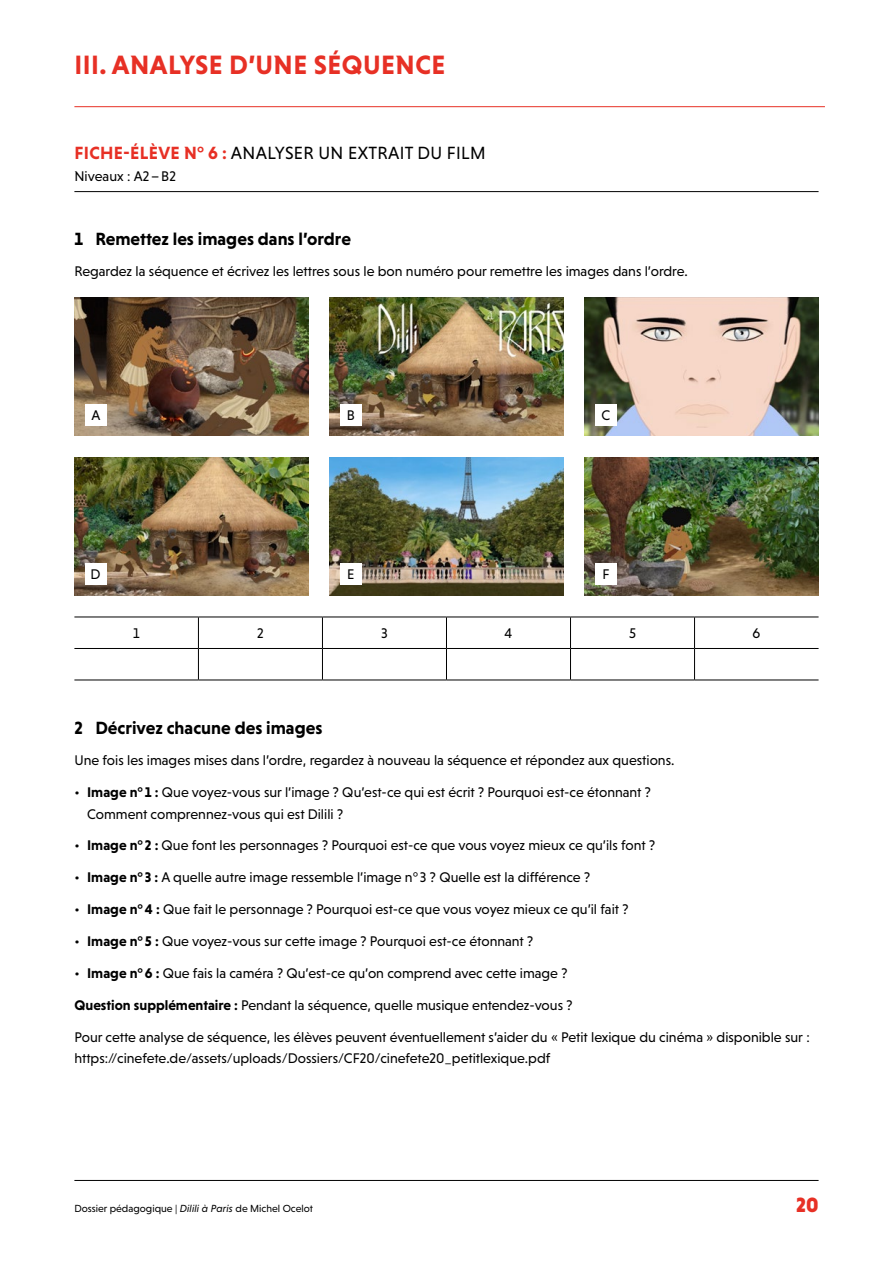
<style>
.page{position:relative;width:893px;height:1263px;background:#fff}
.page>*{position:absolute;margin:0;border:0;box-sizing:border-box;transform-origin:0 0}
.t1{font:700 27px "Niveau Grotesk";letter-spacing:.015em;color:#e73025}
.t2{font:900 21px "Niveau Grotesk";color:#e73025}
.t3{font:700 18px "Niveau Grotesk";color:#000}
.t4{font:18px "Niveau Grotesk";letter-spacing:.015em;color:#000}
.t5{font:14.25px/21.3px "Niveau Grotesk";color:#000}
.t6{font:10.5px "Niveau Grotesk";color:#000}
.s1{font-weight:700;color:#e73025}
.s2{font-weight:700}
.s3{font-style:italic}
</style>
<div class="page">
<hr style="left:74px;top:1180px;width:745px;height:1px;background:#000">
<hr style="left:74px;top:191px;width:745px;height:1px;background:#000">
<hr style="left:74px;top:106px;width:751px;height:1px;background:#e73025">
<img style="left:74px;top:298px;width:234px;height:138px">
<img style="left:74px;top:457px;width:234px;height:138px">
<img style="left:330px;top:298px;width:233px;height:138px">
<img style="left:330px;top:457px;width:233px;height:138px">
<img style="left:585px;top:298px;width:234px;height:138px">
<img style="left:585px;top:457px;width:234px;height:138px">
<div style="left:85px;top:404px;width:21px;height:21px;background:#fff"></div>
<div style="left:595px;top:404px;width:22px;height:21px;background:#fff"></div>
<div style="left:340px;top:563px;width:21px;height:22px;background:#fff"></div>
<div style="left:340px;top:404px;width:21px;height:21px;background:#fff"></div>
<div style="left:85px;top:563px;width:21px;height:22px;background:#fff"></div>
<div style="left:595px;top:563px;width:22px;height:22px;background:#fff"></div>
<hr style="left:74px;top:617px;width:124px;height:1px;background:#000">
<hr style="left:198px;top:617px;width:124px;height:1px;background:#000">
<hr style="left:198px;top:617px;width:1px;height:31px;background:#000">
<hr style="left:322px;top:617px;width:124px;height:1px;background:#000">
<hr style="left:322px;top:617px;width:1px;height:31px;background:#000">
<hr style="left:446px;top:617px;width:124px;height:1px;background:#000">
<hr style="left:446px;top:617px;width:1px;height:31px;background:#000">
<hr style="left:570px;top:617px;width:124px;height:1px;background:#000">
<hr style="left:570px;top:617px;width:1px;height:31px;background:#000">
<hr style="left:694px;top:617px;width:125px;height:1px;background:#000">
<hr style="left:694px;top:617px;width:1px;height:31px;background:#000">
<hr style="left:74px;top:648px;width:124px;height:1px;background:#000">
<hr style="left:198px;top:648px;width:124px;height:1px;background:#000">
<hr style="left:198px;top:649px;width:1px;height:31px;background:#000">
<hr style="left:322px;top:648px;width:124px;height:1px;background:#000">
<hr style="left:322px;top:649px;width:1px;height:31px;background:#000">
<hr style="left:446px;top:648px;width:124px;height:1px;background:#000">
<hr style="left:446px;top:649px;width:1px;height:31px;background:#000">
<hr style="left:570px;top:648px;width:124px;height:1px;background:#000">
<hr style="left:570px;top:649px;width:1px;height:31px;background:#000">
<hr style="left:694px;top:648px;width:125px;height:1px;background:#000">
<hr style="left:694px;top:649px;width:1px;height:31px;background:#000">
<hr style="left:74px;top:680px;width:124px;height:1px;background:#000">
<hr style="left:198px;top:680px;width:124px;height:1px;background:#000">
<hr style="left:322px;top:680px;width:124px;height:1px;background:#000">
<hr style="left:446px;top:680px;width:124px;height:1px;background:#000">
<hr style="left:570px;top:680px;width:124px;height:1px;background:#000">
<hr style="left:694px;top:680px;width:125px;height:1px;background:#000">
<h1 class="t1" style="left:75px;top:50px;width:372px">III. ANALYSE D’UNE SÉQUENCE</h1>
<p class="t4" style="left:75px;top:143px;width:413px"><span class="s1">FICHE-ÉLÈVE N° 6 :</span> ANALYSER UN EXTRAIT DU FILM</p>
<p class="t5" style="left:74px;top:165px;width:103px">Niveaux : A2–B2</p>
<p class="t3" style="left:74px;top:228px;width:278px">1 Remettez les images dans l’ordre</p>
<p class="t5" style="left:74px;top:261px;width:615px">Regardez la séquence et écrivez les lettres sous le bon numéro pour remettre les images dans l’ordre.</p>
<p class="t5" style="left:91px;top:404px;width:10px">A</p>
<p class="t5" style="left:602px;top:404px;width:10px">C</p>
<p class="t5" style="left:347px;top:404px;width:9px">B</p>
<p class="t5" style="left:91px;top:564px;width:12px">D</p>
<p class="t5" style="left:602px;top:564px;width:9px">F</p>
<p class="t5" style="left:347px;top:564px;width:9px">E</p>
<p class="t5" style="left:133px;top:622px;width:8px">1</p>
<p class="t5" style="left:257px;top:622px;width:8px">2</p>
<p class="t5" style="left:381px;top:622px;width:8px">3</p>
<p class="t5" style="left:505px;top:622px;width:9px">4</p>
<p class="t5" style="left:629px;top:622px;width:9px">5</p>
<p class="t5" style="left:753px;top:622px;width:9px">6</p>
<p class="t3" style="left:74px;top:717px;width:249px">2 Décrivez chacune des images</p>
<p class="t5" style="left:74px;top:750px;width:602px">Une fois les images mises dans l’ordre, regardez à nouveau la séquence et répondez aux questions.</p>
<p class="t5" style="left:87px;top:782px;width:565px;text-indent:-13px">• <span class="s2">Image n° 1 :</span> Que voyez-vous sur l’image ? Qu’est-ce qui est écrit ? Pourquoi est-ce étonnant ?<br>Comment comprennez-vous qui est Dilili ?</p>
<p class="t5" style="left:74px;top:835px;width:582px">• <span class="s2">Image n° 2 :</span> Que font les personnages ? Pourquoi est-ce que vous voyez mieux ce qu’ils font ?</p>
<p class="t5" style="left:74px;top:867px;width:517px">• <span class="s2">Image n° 3 :</span> A quelle autre image ressemble l’image n° 3 ? Quelle est la différence ?</p>
<p class="t5" style="left:74px;top:899px;width:556px">• <span class="s2">Image n°4 :</span> Que fait le personnage ? Pourquoi est-ce que vous voyez mieux ce qu’il fait ?</p>
<p class="t5" style="left:74px;top:930px;width:460px">• <span class="s2">Image n° 5 :</span> Que voyez-vous sur cette image ? Pourquoi est-ce étonnant ?</p>
<p class="t5" style="left:74px;top:962px;width:495px">• <span class="s2">Image n°6 :</span> Que fais la caméra ? Qu’est-ce qu’on comprend avec cette image ?</p>
<p class="t5" style="left:74px;top:994px;width:500px"><span class="s2">Question supplémentaire :</span> Pendant la séquence, quelle musique entendez-vous ?</p>
<p class="t5" style="left:74px;top:1026px;width:737px">Pour cette analyse de séquence, les élèves peuvent éventuellement s’aider du « Petit lexique du cinéma » disponible sur : https://cinefete.de/assets/uploads/Dossiers/CF20/cinefete20_petitlexique.pdf</p>
<p class="t6" style="left:74px;top:1202px;width:240px">Dossier pédagogique | <span class="s3">Dilili à Paris</span> de Michel Ocelot</p>
<h2 class="t2" style="left:796px;top:1192px;width:24px">20</h2>
</div>
